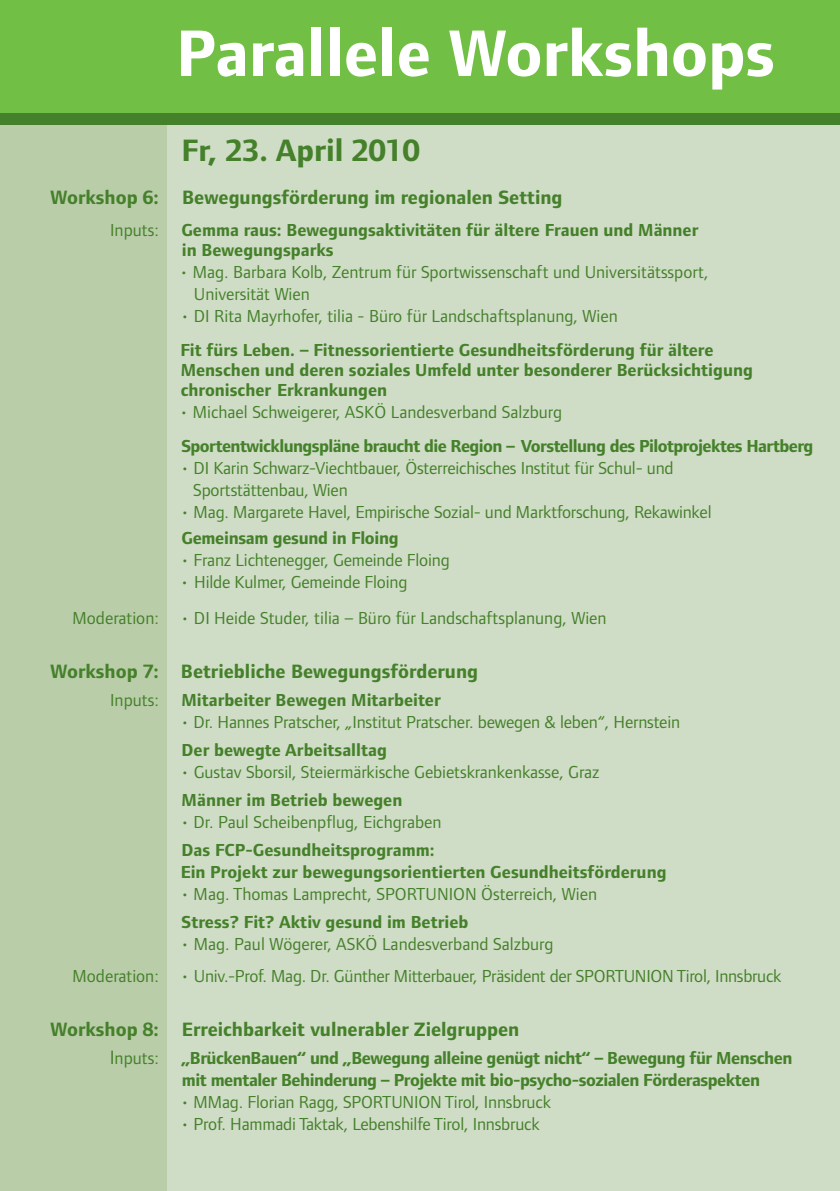
<style>
.page{position:relative;width:840px;height:1191px;background:#fff}
.page>*{position:absolute;margin:0;border:0;box-sizing:border-box;transform-origin:0 0}
.t1{font:700 68px "Foundry Form Sans";color:#fff}
.t2{font:700 32px "Foundry Form Sans";color:#45802a}
.t3{font:700 20px "Foundry Form Sans";color:#45802a}
.t4{font:18px/22px "Foundry Form Sans Book OSF";letter-spacing:-.01em;color:#45802a}
.t5{font:700 18px/20px "Foundry Form Sans";color:#45802a}
.t6{font:700 18px/22px "Foundry Form Sans";letter-spacing:-.025em;color:#45802a}
.t7{font:18px/28px "Foundry Form Sans";color:#45802a}
.t8{font:700 18px "Foundry Form Sans";letter-spacing:-.03em;color:#45802a}
.s1{font-family:"Foundry Form Sans Book OSF";font-weight:400}
.s2{font-family:"Foundry Form Sans Book OSF"}
.s3{font-weight:700}
.s4{font-family:"Foundry Form Sans Book OSF";font-weight:400;font-size:20px}
</style>
<div class="page">
<div style="left:0;top:0;width:839px;height:113px;background:#71bf44"></div>
<div style="left:0;top:125px;width:839px;height:1066px;background:#cfddc6"></div>
<div style="left:0;top:125px;width:166px;height:1066px;background:#b9cda9"></div>
<div style="left:0;top:113px;width:839px;height:12px;background:#45802a"></div>
<h1 class="t1" style="left:176px;top:28px;width:600px">Parallele Workshops</h1>
<h2 class="t2" style="left:181px;top:138px;width:239px">Fr, 23. April 2010</h2>
<p class="t3" style="left:50px;top:190px;width:513px">Workshop 6: Bewegungsförderung im regionalen Setting</p>
<p class="t5" style="left:182px;top:222px;width:518px;text-indent:-72px"><span class="s1">Inputs:</span> Gemma raus: Bewegungsaktivitäten für ältere Frauen und Männer in Bewegungsparks</p>
<p class="t4" style="left:194px;top:263px;width:515px;text-indent:-14px">• Mag. Barbara Kolb, Zentrum für Sportwissenschaft und Universitätssport,<br>Universität Wien</p>
<p class="t4" style="left:180px;top:307px;width:438px">• DI Rita Mayrhofer, tilia - Büro für Landschaftsplanung, Wien</p>
<p class="t5" style="left:180px;top:342px;width:573px">Fit fürs Leben. – Fitnessorientierte Gesundheitsförderung für ältere<br>Menschen und deren soziales Umfeld unter besonderer Berücksichtigung chronischer Erkrankungen</p>
<p class="t4" style="left:179px;top:403px;width:384px">• Michael Schweigerer, ASKÖ Landesverband Salzburg</p>
<p class="t8" style="left:181px;top:439px;width:633px">Sportentwicklungspläne braucht die Region – Vorstellung des Pilotprojektes Hartberg</p>
<p class="t4" style="left:193px;top:459px;width:481px;text-indent:-13px">• DI Karin Schwarz-Viechtbauer, Österreichisches Institut für Schul- und<br>Sportstättenbau, Wien</p>
<p class="t4" style="left:180px;top:503px;width:532px">• Mag. Margarete Havel, Empirische Sozial- und Marktforschung, Rekawinkel</p>
<p class="t5" style="left:181px;top:530px;width:219px">Gemeinsam gesund in Floing</p>
<p class="t4" style="left:180px;top:551px;width:271px">• Franz Lichtenegger, Gemeinde Floing</p>
<p class="t4" style="left:72px;top:566px;width:535px;line-height:36px;text-indent:108px">• Hilde Kulmer, Gemeinde Floing<br>Moderation: • DI Heide Studer, tilia – Büro für Landschaftsplanung, Wien</p>
<p class="t3" style="left:50px;top:664px;width:429px">Workshop 7: Betriebliche Bewegungsförderung</p>
<p class="t5" style="left:110px;top:692px;width:332px"><span class="s1">Inputs:</span> Mitarbeiter Bewegen Mitarbeiter</p>
<p class="t4" style="left:180px;top:713px;width:501px">• Dr. Hannes Pratscher, „Institut Pratscher. bewegen &amp; leben“, Hernstein</p>
<p class="t5" style="left:181px;top:742px;width:207px">Der bewegte Arbeitsalltag</p>
<p class="t4" style="left:180px;top:763px;width:420px">• Gustav Sborsil, Steiermärkische Gebietskrankenkasse, Graz</p>
<p class="t5" style="left:181px;top:792px;width:222px">Männer im Betrieb bewegen</p>
<p class="t4" style="left:180px;top:813px;width:262px">• Dr. Paul Scheibenpflug, Eichgraben</p>
<p class="t5" style="left:181px;top:841px;width:487px;line-height:22px">Das FCP-Gesundheitsprogramm:<br>Ein Projekt zur bewegungsorientierten Gesundheitsförderung</p>
<p class="t7" style="left:180px;top:882px;width:418px"><span class="s2">•</span> Mag. Thomas Lamprecht, SPORTUNION Österreich, Wien<br><span class="s3">Stress? Fit? Aktiv gesund im Betrieb</span></p>
<p class="t7" style="left:180px;top:932px;width:374px"><span class="s2">•</span> Mag. Paul Wögerer, ASKÖ Landesverband Salzburg</p>
<p class="t4" style="left:72px;top:967px;width:710px">Moderation: • Univ.-Prof. Mag. Dr. Günther Mitterbauer, Präsident der SPORTUNION Tirol, Innsbruck</p>
<p class="t3" style="left:50px;top:1022px;width:470px">Workshop 8: Erreichbarkeit vulnerabler Zielgruppen</p>
<p class="t6" style="left:182px;top:1049px;width:611px;text-indent:-72px"><span class="s4">I</span><span class="s1">nputs:</span> „BrückenBauen“ und „Bewegung alleine genügt nicht“ – Bewegung für Menschen mit mentaler Behinderung – Projekte mit bio-psycho-sozialen Förderaspekten</p>
<p class="t4" style="left:180px;top:1093px;width:372px">• MMag. Florian Ragg, SPORTUNION Tirol, Innsbruck</p>
<p class="t4" style="left:180px;top:1115px;width:361px">• Prof. Hammadi Taktak, Lebenshilfe Tirol, Innsbruck</p>
</div>
